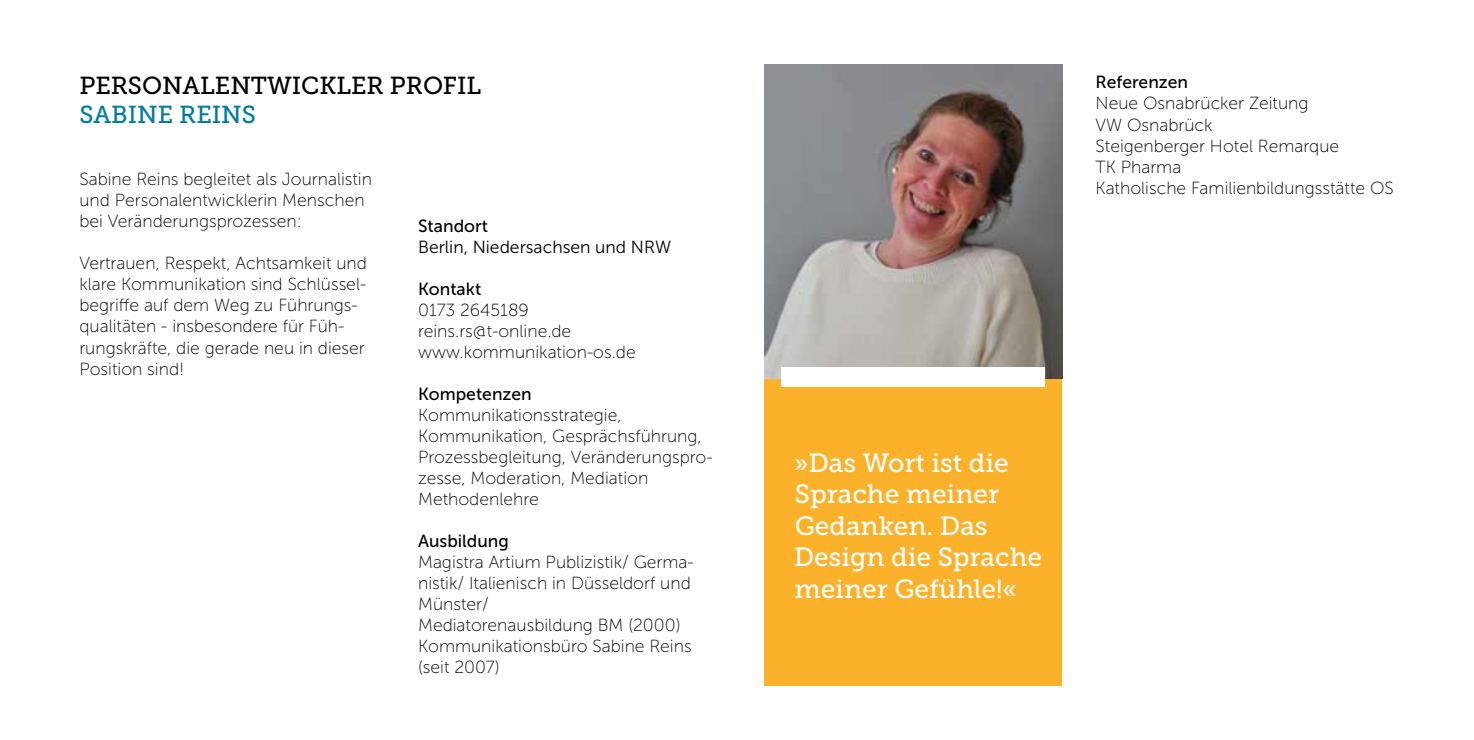
<style>
.page{position:relative;width:1474px;height:740px;background:#fff}
.page>*{position:absolute;margin:0;border:0;box-sizing:border-box;transform-origin:0 0}
.t1{font:26.25px/31.5px "Museo Slab 500";color:#fff}
.t2{font:24.5px "Museo Slab 500";letter-spacing:-.005em;color:#000}
.t3{font:24.5px "Museo Slab 500";color:#007ca1}
.t4{font:17.5px/21px "Museo Sans 100";color:#000}
.t5{font:17.5px "Museo Sans 500";color:#000}
.t6{font:17.5px "Museo Sans 300";color:#000}
</style>
<div class="page">
<div style="left:764px;top:90px;width:298px;height:595px;background:#fcb12b"></div>
<img style="left:764px;top:64px;width:298px;height:314px">
<div style="left:781px;top:367px;width:263px;height:20px;background:#fff"></div>
<h2 class="t2" style="left:79px;top:72px;width:67px">Personalen</h2>
<h2 class="t2" style="left:251px;top:72px;width:34px">twickle</h2>
<h2 class="t2" style="left:366px;top:72px;width:72px">r profil</h2>
<h2 class="t3" style="left:79px;top:101px;width:64px">Sabine</h2>
<h2 class="t3" style="left:179px;top:101px;width:16px">Reins</h2>
<p class="t4" style="left:79px;top:169px;width:294px">Sabine Reins begleitet als Journalistin und Personalentwicklerin Menschen bei Veränderungsprozessen:</p>
<p class="t4" style="left:79px;top:253px;width:289px">Vertrauen, Respekt, Achtsamkeit und klare Kommunikation sind Schlüssel&shy;begriffe auf dem Weg zu Führungs&shy;qualitäten - insbesondere für Füh&shy;rungskräfte, die gerade neu in dieser<br>Position sind!</p>
<p class="t5" style="left:418px;top:216px;width:71px">Standort</p>
<p class="t6" style="left:418px;top:237px;width:255px">Berlin, Niedersachsen und NRW</p>
<p class="t5" style="left:418px;top:279px;width:65px">Kontakt</p>
<p class="t4" style="left:418px;top:299px;width:219px">0173 2645189 reins.rs@t-online.de www.kommunikation-os.de</p>
<p class="t5" style="left:418px;top:384px;width:115px">Kompetenzen</p>
<p class="t4" style="left:418px;top:404px;width:296px">Kommunikationsstrategie,<br>Kommunikation, Gesprächsführung,<br>Prozessbegleitung, Veränderungspro&shy;zesse, Moderation, Mediation<br>Methodenlehre</p>
<p class="t5" style="left:418px;top:531px;width:92px">Ausbildung</p>
<p class="t4" style="left:418px;top:551px;width:277px">Magistra Artium Publizistik/ Germa&shy;nistik/ Italienisch in Düsseldorf und<br>Münster/<br>Mediatorenausbildung BM (2000)<br>Kommunikationsbüro Sabine Reins (seit 2007)</p>
<p class="t5" style="left:1095px;top:73px;width:94px">Referenzen</p>
<p class="t4" style="left:1095px;top:93px;width:300px">Neue Osnabrücker Zeitung<br>VW Osnabrück<br>Steigenberger Hotel Remarque<br>TK Pharma<br>Katholische Familienbildungsstätte OS</p>
<h1 class="t1" style="left:793px;top:446px;width:250px">»Das Wort ist die<br>Sprache meiner<br>Gedanken. Das<br>Design die Sprache meiner Gefühle!«</h1>
</div>
